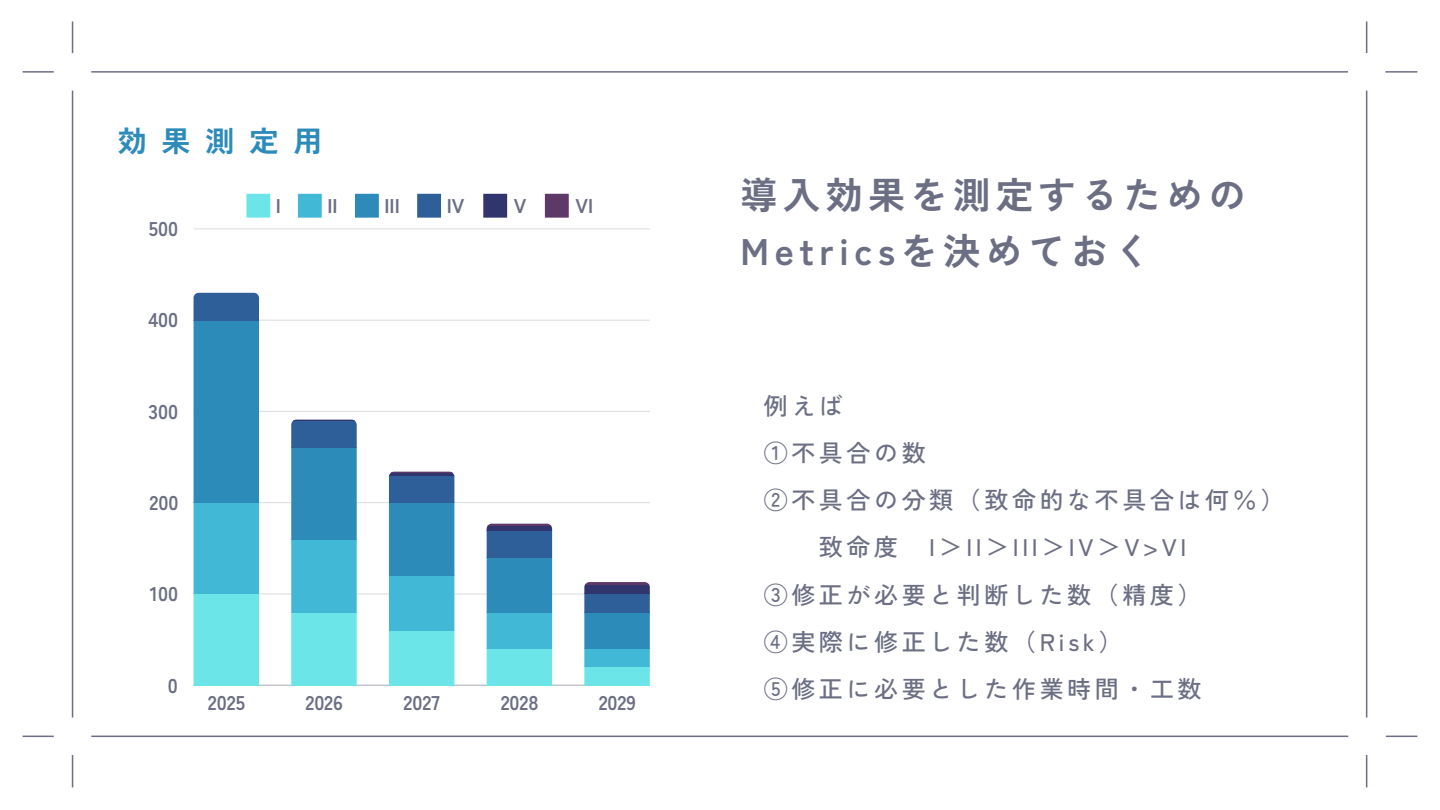
<style>
.page{position:relative;width:1440px;height:810px;background:#fff}
.page>*{position:absolute;margin:0;border:0;box-sizing:border-box;transform-origin:0 0}
.t1{font:700 37px/56.2px "Zen Kaku Gothic New";letter-spacing:.15em;color:#6c6f84}
.t2{font:700 29px "Zen Kaku Gothic New";letter-spacing:.515em;color:#2d8bba}
.t3{font:500 24px "Zen Kaku Gothic New";letter-spacing:.15em;color:#6c6f84}
.t4{font:700 19.9px "Zen Kaku Gothic New";color:#6c6f84}
</style>
<div class="page">
<hr style="left:72px;top:91px;width:1px;height:627px;background:#6c6f84">
<hr style="left:1366px;top:91px;width:1px;height:627px;background:#6c6f84">
<hr style="left:91px;top:71px;width:1257px;height:2px;background:#6c6f84">
<hr style="left:91px;top:736px;width:1257px;height:1px;background:#6c6f84">
<hr style="left:72px;top:21px;width:1px;height:32px;background:#6c6f84">
<hr style="left:1366px;top:21px;width:1px;height:32px;background:#6c6f84">
<hr style="left:72px;top:755px;width:1px;height:32px;background:#6c6f84">
<hr style="left:1366px;top:755px;width:1px;height:32px;background:#6c6f84">
<hr style="left:23px;top:71px;width:31px;height:2px;background:#6c6f84">
<hr style="left:1385px;top:71px;width:32px;height:2px;background:#6c6f84">
<hr style="left:23px;top:736px;width:31px;height:1px;background:#6c6f84">
<hr style="left:1386px;top:736px;width:31px;height:1px;background:#6c6f84">
<svg style="left:246px;top:194px;width:24px;height:24px"></svg>
<svg style="left:298px;top:194px;width:24px;height:24px"></svg>
<svg style="left:355px;top:194px;width:24px;height:24px"></svg>
<svg style="left:417px;top:194px;width:24px;height:24px"></svg>
<svg style="left:483px;top:194px;width:24px;height:24px"></svg>
<svg style="left:545px;top:194px;width:24px;height:24px"></svg>
<hr style="left:194px;top:685px;width:456px;height:1px;background:#6c6f84;opacity:.6">
<hr style="left:194px;top:594px;width:456px;height:1px;background:#efeff1">
<hr style="left:194px;top:502px;width:456px;height:1px;background:#e0e1e5">
<hr style="left:194px;top:411px;width:456px;height:1px;background:#dddee3">
<hr style="left:194px;top:320px;width:456px;height:1px;background:#e6e7ea">
<hr style="left:194px;top:229px;width:456px;height:1px;background:#f0f0f2">
<svg style="left:194px;top:293px;width:65px;height:392px;background:#40a7c8"></svg>
<svg style="left:291px;top:420px;width:66px;height:265px;background:#45abca"></svg>
<svg style="left:389px;top:472px;width:65px;height:213px;background:#42a6c6"></svg>
<svg style="left:487px;top:524px;width:65px;height:161px;background:#409ec1"></svg>
<svg style="left:584px;top:582px;width:66px;height:103px;background:#3f91b8"></svg>
<p class="t2" style="left:118px;top:119px;width:206px">効果測定用</p>
<p class="t4" style="left:149px;top:213px;width:31px">500</p>
<p class="t4" style="left:148px;top:304px;width:31px">400</p>
<p class="t4" style="left:149px;top:396px;width:31px">300</p>
<p class="t4" style="left:150px;top:487px;width:30px">200</p>
<p class="t4" style="left:150px;top:578px;width:30px">100</p>
<p class="t4" style="left:168px;top:669px;width:11px">0</p>
<p class="t4" style="left:276px;top:190px;width:7px">I</p>
<p class="t4" style="left:327px;top:190px;width:12px">II</p>
<p class="t4" style="left:385px;top:190px;width:17px">III</p>
<p class="t4" style="left:447px;top:190px;width:19px">IV</p>
<p class="t4" style="left:514px;top:190px;width:14px">V</p>
<p class="t4" style="left:576px;top:190px;width:19px">VI</p>
<p class="t4" style="left:208px;top:687px;width:39px">2025</p>
<p class="t4" style="left:305px;top:687px;width:39px">2026</p>
<p class="t4" style="left:404px;top:687px;width:38px">2027</p>
<p class="t4" style="left:501px;top:687px;width:39px">2028</p>
<p class="t4" style="left:599px;top:687px;width:39px">2029</p>
<h2 class="t1" style="left:741px;top:165px;width:507px">導入効果を測定するための<br>Metricsを決めておく</h2>
<h1 class="t3" style="left:764px;top:387px;width:81px">例えば</h1>
<p class="t3" style="left:764px;top:434px;width:163px">①不具合の数</p>
<p class="t3" style="left:764px;top:481px;width:522px">②不具合の分類（致命的な不具合は何％）</p>
<p class="t3" style="left:819px;top:529px;width:81px">致命度</p>
<p class="t3" style="left:929px;top:529px;width:259px">I＞II＞III＞IV＞V&gt;VI</p>
<p class="t3" style="left:764px;top:576px;width:439px">③修正が必要と判断した数（精度）</p>
<p class="t3" style="left:764px;top:623px;width:360px">④実際に修正した数（Risk）</p>
<p class="t3" style="left:764px;top:670px;width:439px">⑤修正に必要とした作業時間・工数</p>
</div>
